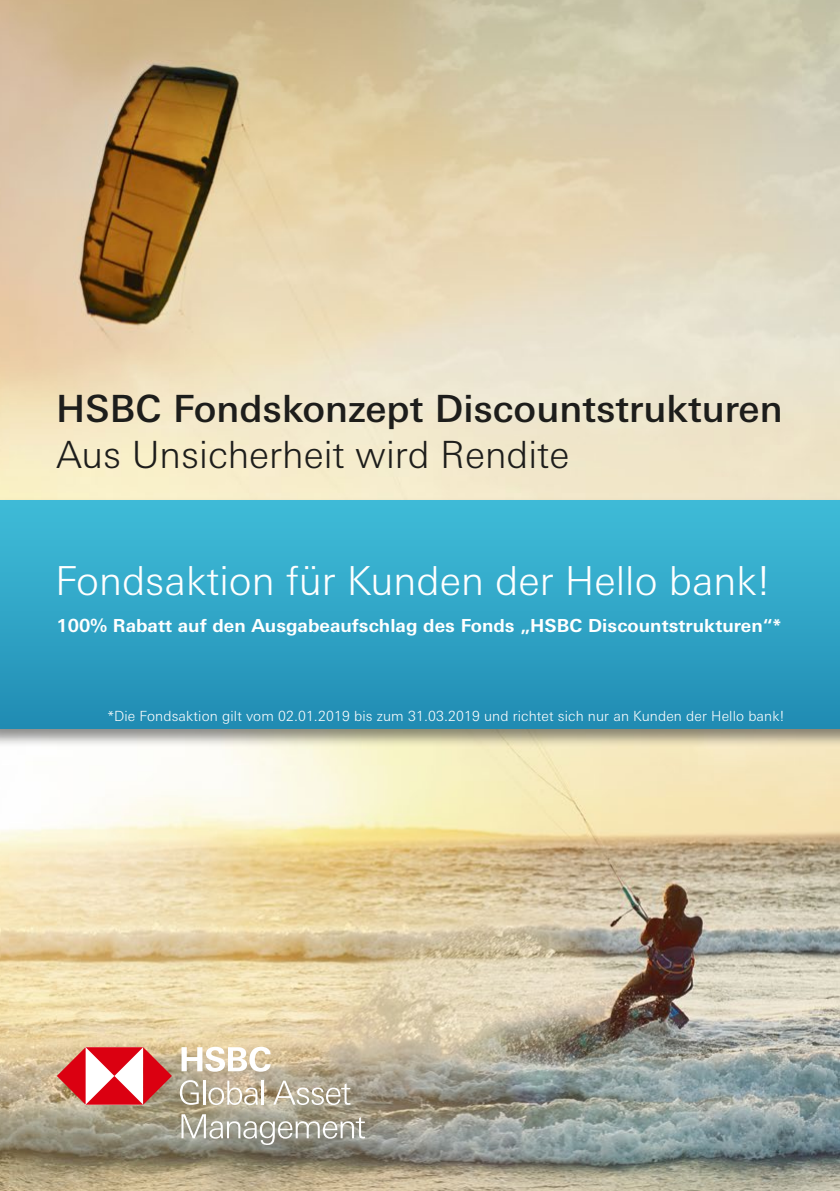
<style>
.page{position:relative;width:840px;height:1191px;background:#fff}
.page>*{position:absolute;margin:0;border:0;box-sizing:border-box;transform-origin:0 0}
.t1{font:300 40px "Univers Nextfor HSBC";color:#fff}
.t2{font:500 37.6px "Univers Nextfor HSBC";color:#1d1d1b}
.t3{font:300 37.6px "Univers Nextfor HSBC";color:#1d1d1b}
.t4{font:700 18px "Univers Nextfor HSBC";color:#fff}
.t5{font:300 14px "Univers Nextfor HSBC";letter-spacing:.01em;color:#fff}
</style>
<div class="page">
<hr style="left:838px;top:0;width:1px;height:1191px;background:#e30613">
<img style="left:1px;top:0;width:837px;height:1191px">
<svg style="left:57px;top:1047px;width:115px;height:57px"></svg>
<svg style="left:181px;top:1046px;width:89px;height:25px"></svg>
<svg style="left:180px;top:1080px;width:19px;height:24px"></svg>
<hr style="left:203px;top:1080px;width:2px;height:24px;background:#fff">
<svg style="left:208px;top:1080px;width:50px;height:25px"></svg>
<hr style="left:261px;top:1080px;width:2px;height:24px;background:#fff">
<svg style="left:273px;top:1080px;width:77px;height:25px;background:#bdb6a4"></svg>
<svg style="left:181px;top:1114px;width:184px;height:31px;background:#a9a79a"></svg>
<div style="left:0;top:497px;width:839px;height:250px;background:#1d1d1b;opacity:.5"></div>
<svg style="left:0;top:500px;width:839px;height:229px;background:#32a8c8"></svg>
<div style="left:0;top:692px;width:839px;height:34px;background:#238fb6"></div>
<h2 class="t2" style="left:56px;top:382px;width:727px">HSBC Fondskonzept Discountstrukturen</h2>
<h2 class="t3" style="left:56px;top:428px;width:514px">Aus Unsicherheit wird Rendite</h2>
<h1 class="t1" style="left:55px;top:553px;width:715px">Fondsaktion für Kunden der Hello bank!</h1>
<p class="t4" style="left:56px;top:613px;width:725px">100% Rabatt auf den Ausgabeaufschlag des Fonds „HSBC Discountstrukturen“*</p>
<p class="t5" style="left:108px;top:706px;width:677px">* Die Fondsaktion gilt vom 02.01.2019 bis zum 31.03.2019 und richtet sich nur an Kunden der Hello bank!</p>
</div>
